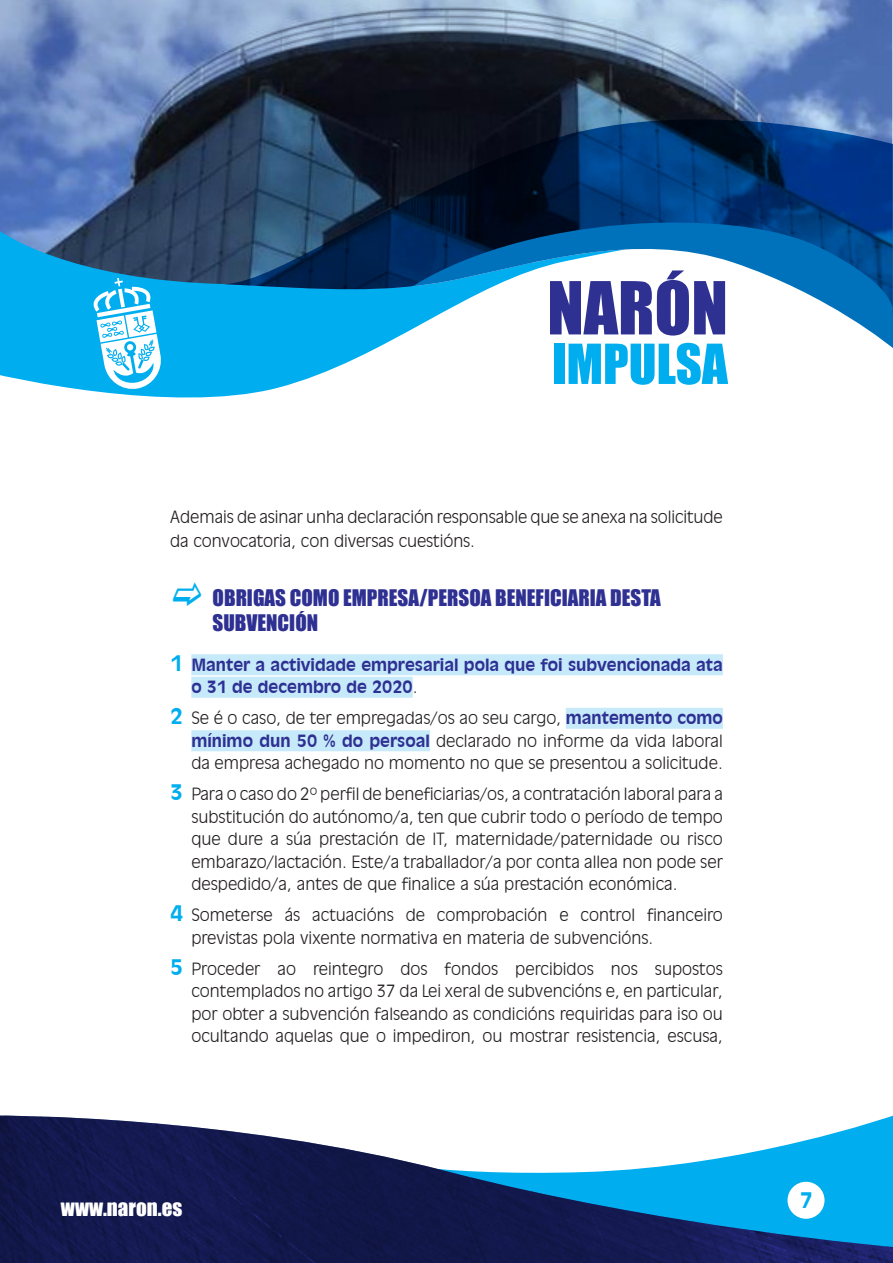
<style>
.page{position:relative;width:893px;height:1263px;background:#fff}
.page>*{position:absolute;margin:0;border:0;box-sizing:border-box;transform-origin:0 0}
.t1{font:67.5px "Impact";color:#2e3092}
.t2{font:51px "Impact";color:#00aeef}
.t3{font:21px/25.2px "Impact";color:#2e3092}
.t4{font:21px "Impact";color:#fff}
.t5{font:700 21px "Incised 901 BT";color:#00aeef}
.t6{font:300 16.5px/22.5px "Incised 901 BT";color:#231f20;text-align:justify}
.t7{font:700 16.5px/22.5px "Incised 901 BT";color:#2e3092}
.s1{font-size:21px;color:#00aeef}
.s2{font-weight:300;color:#231f20}
.s3{font-weight:700;font-size:21px;color:#00aeef}
.s4{font-weight:700;color:#2e3092}
</style>
<div class="page">
<img style="left:0;top:0;width:893px;height:231px">
<svg style="left:0;top:231px;width:377px;height:167px;background:#2ca2d3"></svg>
<svg style="left:224px;top:118px;width:669px;height:230px"></svg>
<svg style="left:88px;top:278px;width:75px;height:113px"></svg>
<img style="left:0;top:1115px;width:893px;height:148px">
<div style="left:787px;top:1182px;width:37px;height:37px;background:#fff;border-radius:50%"></div>
<div style="left:191px;top:654px;width:532px;height:21px;background:#c6eafa"></div>
<div style="left:191px;top:677px;width:222px;height:21px;background:#c6eafa"></div>
<div style="left:566px;top:708px;width:157px;height:21px;background:#c6eafa"></div>
<div style="left:191px;top:730px;width:239px;height:21px;background:#c6eafa"></div>
<h1 class="t1" style="left:547px;top:256px;width:182px">NARÓN</h1>
<h2 class="t2" style="left:552px;top:324px;width:178px">IMPULSA</h2>
<p class="t6" style="left:170px;top:505px;width:554px;line-height:24px">Ademais de asinar unha declaración responsable que se anexa na solicitude da convocatoria, con diversas cuestións.</p>
<p class="t3" style="left:213px;top:585px;width:450px">OBRIGAS COMO EMPRESA/PERSOA BENEFICIARIA DESTA<br>SUBVENCIÓN</p>
<p class="t7" style="left:191px;top:653px;width:533px;text-indent:-21px"><span class="s1">1</span> Manter a actividade empresarial pola que foi subvencionada ata o 31 de decembro de 2020<span class="s2">.</span></p>
<p class="t6" style="left:191px;top:707px;width:533px;text-indent:-21px"><span class="s3">2</span> Se é o caso, de ter empregadas/os ao seu cargo, <span class="s4">mantemento como mínimo dun 50 % do persoal</span> declarado no informe da vida laboral da empresa achegado no momento no que se presentou a solicitude.</p>
<p class="t6" style="left:191px;top:783px;width:533px;text-indent:-21px"><span class="s3">3</span> Para o caso do 2º perfil de beneficiarias/os, a contratación laboral para a substitución do autónomo/a, ten que cubrir todo o período de tempo que dure a súa prestación de IT, maternidade/paternidade ou risco embarazo/lactación. Este/a traballador/a por conta allea non pode ser despedido/a, antes de que finalice a súa prestación económica.</p>
<p class="t6" style="left:191px;top:904px;width:533px;text-indent:-21px"><span class="s3">4</span> Someterse ás actuacións de comprobación e control financeiro previstas pola vixente normativa en materia de subvencións.</p>
<p class="t6" style="left:191px;top:957px;width:533px;text-indent:-21px"><span class="s3">5</span> Proceder ao reintegro dos fondos percibidos nos supostos contemplados no artigo 37 da Lei xeral de subvencións e, en particular, por obter a subvención falseando as condicións requiridas para iso ou ocultando aquelas que o impediron, ou mostrar resistencia, escusa,</p>
<p class="t4" style="left:61px;top:1191px;width:123px">www.naron.es</p>
<p class="t5" style="left:800px;top:1187px;width:14px">7</p>
</div>
